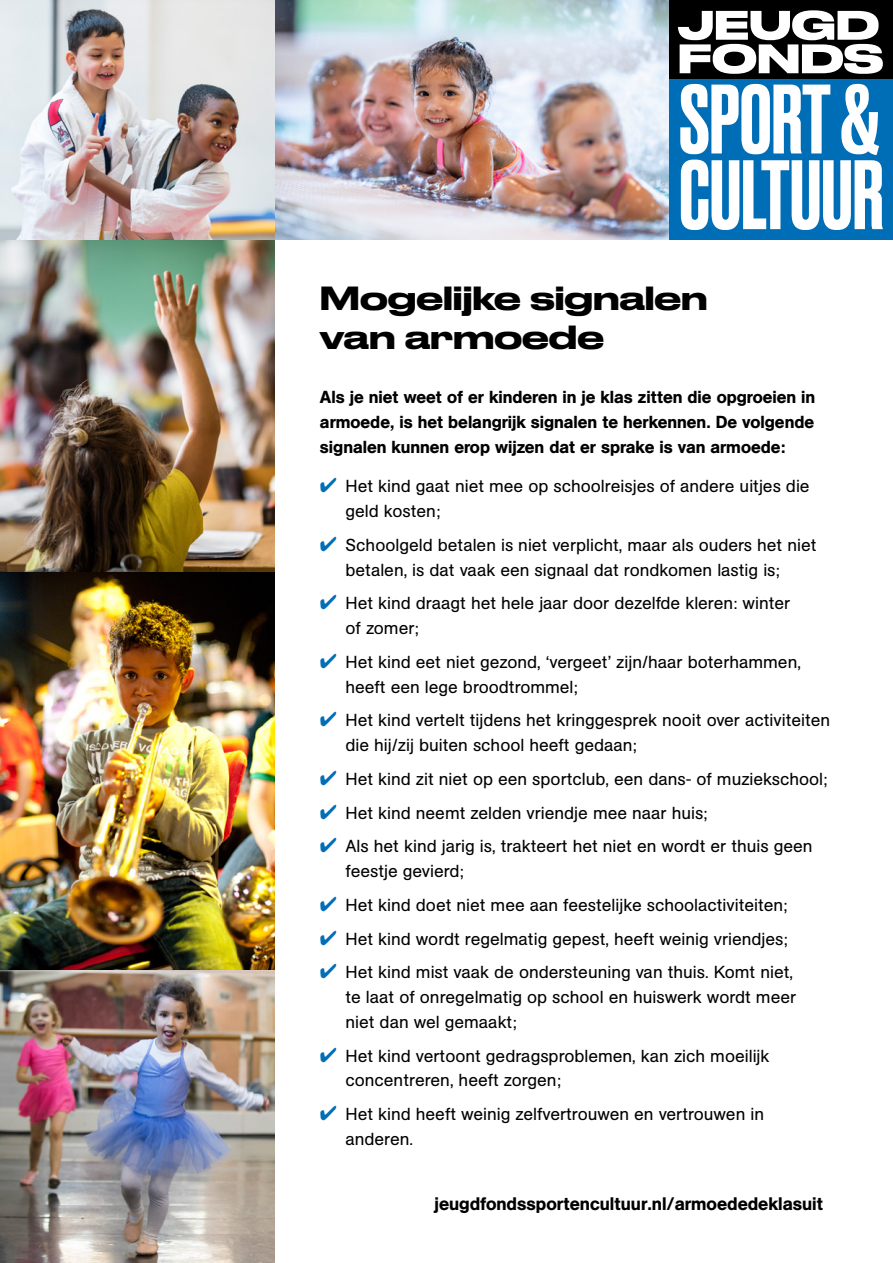
<style>
.page{position:relative;width:893px;height:1263px;background:#fff}
.page>*{position:absolute;margin:0;border:0;box-sizing:border-box;transform-origin:0 0}
.t1{font:500 31.5px/39px "Druk Wide";color:#000}
.t2{font:500 18px "AG Book Std";color:#000}
.t3{font:17.25px/24.8px "AG Book Std";color:#000}
.t4{font:500 17.25px/24.8px "AG Book Std";color:#000;text-align:justify}
.s1{color:#006eb7}
</style>
<div class="page">
<img style="left:0;top:240px;width:274px;height:333px">
<img style="left:0;top:573px;width:274px;height:398px">
<img style="left:0;top:971px;width:274px;height:292px">
<img style="left:274px;top:0;width:396px;height:240px">
<img style="left:0;top:0;width:274px;height:240px">
<div style="left:670px;top:79px;width:223px;height:161px;background:#006eb7"></div>
<div style="left:670px;top:0;width:223px;height:79px;background:#000"></div>
<svg style="left:680px;top:84px;width:203px;height:146px"></svg>
<svg style="left:678px;top:10px;width:205px;height:64px"></svg>
<h1 class="t1" style="left:320px;top:276px;width:389px">Mogelijke signalen van armoede</h1>
<p class="t4" style="left:320px;top:385px;width:497px">Als je niet weet of er kinderen in je klas zitten die opgroeien in armoede, is het belangrijk signalen te herkennen. De volgende signalen kunnen erop wijzen dat er sprake is van armoede:</p>
<p class="t3" style="left:345px;top:474px;width:466px;text-indent:-26px"><span class="s1">✔</span> Het kind gaat niet mee op schoolreisjes of andere uitjes die geld kosten;</p>
<p class="t3" style="left:345px;top:533px;width:472px;text-indent:-26px"><span class="s1">✔</span> Schoolgeld betalen is niet verplicht, maar als ouders het niet betalen, is dat vaak een signaal dat rondkomen lastig is;</p>
<p class="t3" style="left:345px;top:591px;width:446px;text-indent:-26px"><span class="s1">✔</span> Het kind draagt het hele jaar door dezelfde kleren: winter of zomer;</p>
<p class="t3" style="left:345px;top:650px;width:457px;text-indent:-26px"><span class="s1">✔</span> Het kind eet niet gezond, ‘vergeet’ zijn/haar boterhammen, heeft een lege broodtrommel;</p>
<p class="t3" style="left:345px;top:708px;width:486px;text-indent:-26px"><span class="s1">✔</span> Het kind vertelt tijdens het kringgesprek nooit over activiteiten die hij/zij buiten school heeft gedaan;</p>
<p class="t3" style="left:320px;top:767px;width:509px"><span class="s1">✔</span> Het kind zit niet op een sportclub, een dans- of muziekschool;</p>
<p class="t3" style="left:320px;top:801px;width:389px"><span class="s1">✔</span> Het kind neemt zelden vriendje mee naar huis;</p>
<p class="t3" style="left:345px;top:834px;width:468px;text-indent:-26px"><span class="s1">✔</span> Als het kind jarig is, trakteert het niet en wordt er thuis geen feestje gevierd;</p>
<p class="t3" style="left:320px;top:893px;width:469px"><span class="s1">✔</span> Het kind doet niet mee aan feestelijke schoolactiviteiten;</p>
<p class="t3" style="left:320px;top:927px;width:469px"><span class="s1">✔</span> Het kind wordt regelmatig gepest, heeft weinig vriendjes;</p>
<p class="t3" style="left:345px;top:960px;width:452px;text-indent:-26px"><span class="s1">✔</span> Het kind mist vaak de ondersteuning van thuis. Komt niet, te laat of onregelmatig op school en huiswerk wordt meer niet dan wel gemaakt;</p>
<p class="t3" style="left:345px;top:1044px;width:426px;text-indent:-26px"><span class="s1">✔</span> Het kind vertoont gedragsproblemen, kan zich moeilijk concentreren, heeft zorgen;</p>
<p class="t3" style="left:345px;top:1102px;width:420px;text-indent:-26px"><span class="s1">✔</span> Het kind heeft weinig zelfvertrouwen en vertrouwen in anderen.</p>
<p class="t2" style="left:434px;top:1193px;width:390px">jeugdfondssportencultuur.nl/armoededeklasuit</p>
</div>
